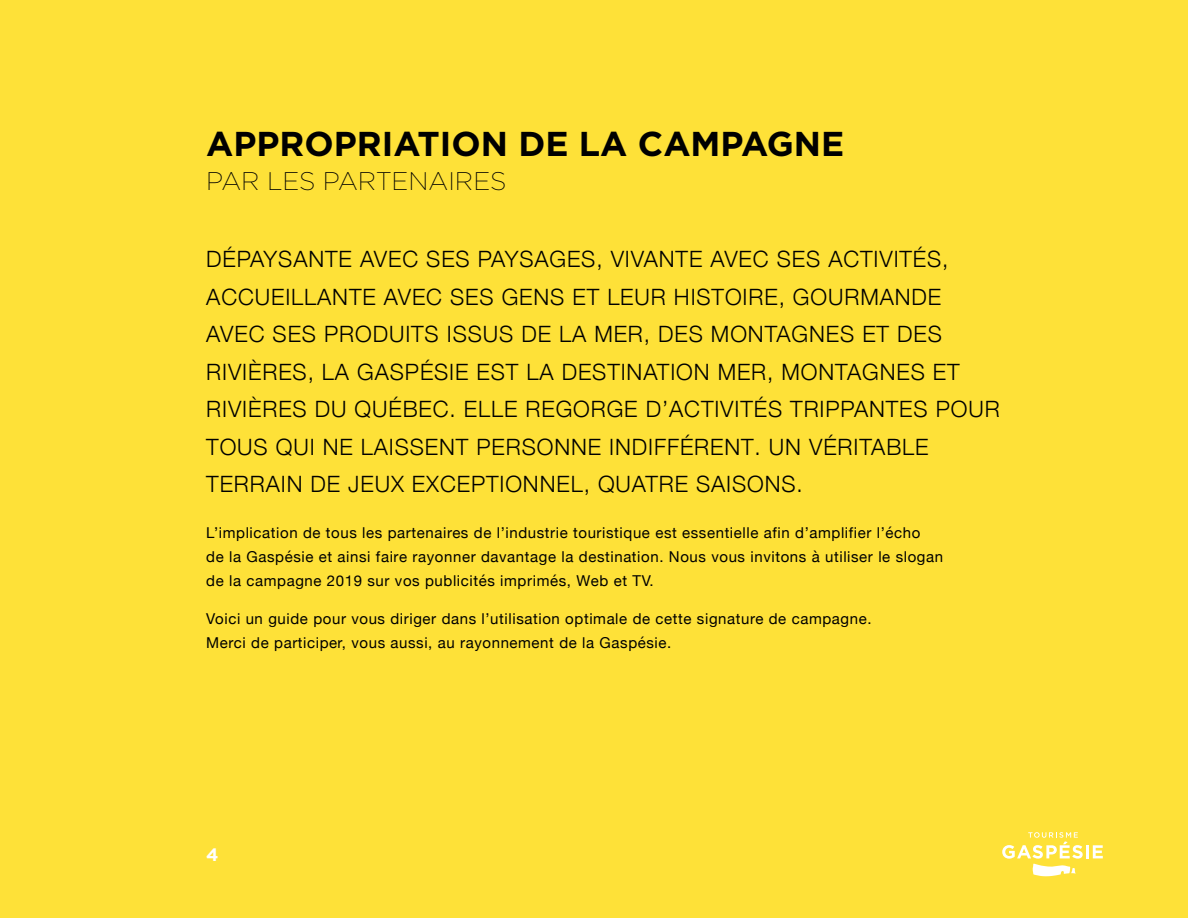
<style>
.page{position:relative;width:1188px;height:918px;background:#fee138}
.page>*{position:absolute;margin:0;border:0;box-sizing:border-box;transform-origin:0 0}
.t1{font:700 34.5px "Gotham";color:#000}
.t2{font:200 25.5px "Gotham";color:#000}
.t3{font:300 22.5px/37.5px "Helvetica Neue";letter-spacing:.04em;color:#000}
.t4{font:700 18px "Gotham";color:#fff}
.t5{font:15px/24px "Helvetica Neue";letter-spacing:.04em;color:#000}
</style>
<div class="page">
<svg style="left:1002px;top:832px;width:101px;height:44px"></svg>
<h1 class="t1" style="left:206px;top:124px;width:640px">APPROPRIATION DE LA CAMPAGNE</h1>
<h2 class="t2" style="left:206px;top:168px;width:302px">PAR LES PARTENAIRES</h2>
<p class="t3" style="left:206px;top:239px;width:795px">DÉPAYSANTE AVEC SES PAYSAGES, VIVANTE AVEC SES ACTIVITÉS, ACCUEILLANTE AVEC SES GENS ET LEUR HISTOIRE, GOURMANDE AVEC SES PRODUITS ISSUS DE LA MER, DES MONTAGNES ET DES RIVIÈRES, LA GASPÉSIE EST LA DESTINATION MER, MONTAGNES ET RIVIÈRES DU QUÉBEC. ELLE REGORGE D’ACTIVITÉS TRIPPANTES POUR TOUS QUI NE LAISSENT PERSONNE INDIFFÉRENT. UN VÉRITABLE TERRAIN DE JEUX EXCEPTIONNEL, QUATRE SAISONS.</p>
<p class="t5" style="left:206px;top:522px;width:738px">L’implication de tous les partenaires de l’industrie touristique est essentielle afin d’amplifier l’écho<br>de la Gaspésie et ainsi faire rayonner davantage la destination. Nous vous invitons à utiliser le slogan de la campagne 2019 sur vos publicités imprimés, Web et TV.</p>
<p class="t5" style="left:206px;top:607px;width:667px">Voici un guide pour vous diriger dans l’utilisation optimale de cette signature de campagne.<br>Merci de participer, vous aussi, au rayonnement de la Gaspésie.</p>
<p class="t4" style="left:206px;top:844px;width:14px">4</p>
</div>
